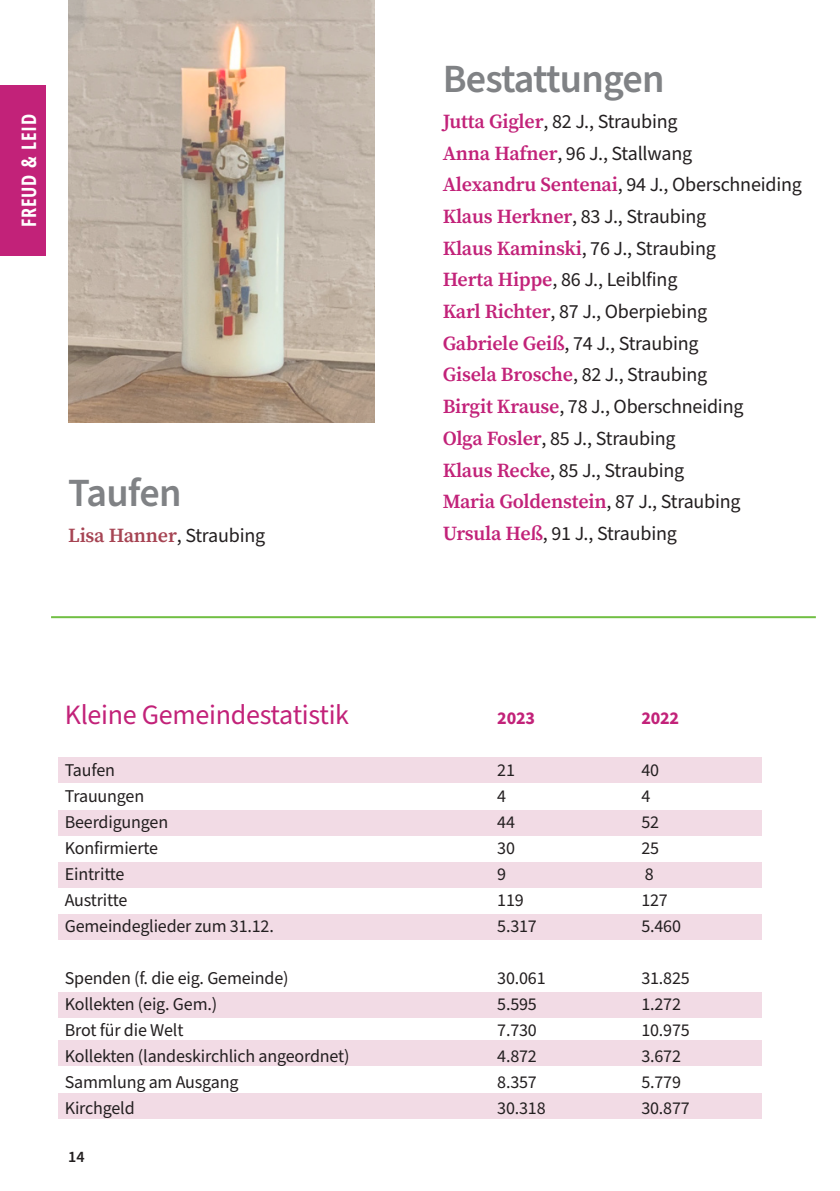
<style>
.page{position:relative;width:840px;height:1191px;background:#fff}
.page>*{position:absolute;margin:0;border:0;box-sizing:border-box;transform-origin:0 0}
.a_headline_14pt{font:600 40px "Source Sans Pro";letter-spacing:-.02em;color:#808285}
.a_fließtext_serif_10{font:28px "Source Sans Pro";letter-spacing:-.01em;color:#c22279}
.a_fließtext_sans_10p{font:20px "Source Sans Pro";letter-spacing:-.01em;color:#231f20}
.a_fließtext_sans_10p-2{font:600 20px "Source Serif Pro";letter-spacing:-.01em;color:#c22279}
.a_rubrik_10pt{font:700 condensed 20px "Open Sans";letter-spacing:.04em;color:#fff}
.a_fließtext_sans_10p-3{font:600 20px "Source Serif Pro";letter-spacing:-.01em;color:#a64453}
.a_fließtext_serif_10-2{font:18px "Source Sans Pro";letter-spacing:-.01em;color:#231f20}
.a_fließtext_serif_10-3{font:700 18px "Source Sans Pro";letter-spacing:-.01em;color:#c22279}
.t1{font:600 16px "Source Sans Pro";color:#231f20}
.s1{font-family:"Source Sans Pro";font-weight:400;color:#231f20}
.s2{font-family:"Source Serif Pro";font-weight:600;color:#c22279}
</style>
<div class="page">
<img style="left:68px;top:0;width:306px;height:422px">
<div style="left:0;top:85px;width:45px;height:170px;background:#c22279"></div>
<div style="left:58px;top:1093px;width:703px;height:25px;background:#f2dbe5"></div>
<div style="left:58px;top:1040px;width:703px;height:26px;background:#f2dbe5"></div>
<div style="left:58px;top:992px;width:703px;height:26px;background:#f2dbe5"></div>
<div style="left:58px;top:914px;width:703px;height:26px;background:#f2dbe5"></div>
<div style="left:58px;top:862px;width:703px;height:25px;background:#f2dbe5"></div>
<div style="left:58px;top:810px;width:703px;height:25px;background:#f2dbe5"></div>
<div style="left:58px;top:757px;width:703px;height:26px;background:#f2dbe5"></div>
<hr style="left:51px;top:616px;width:764px;height:2px;background:#71bf44">
<p class="a_rubrik_10pt" style="left:4px;top:215px;width:115px;rotate:-90deg">FREUD &amp; LEID</p>
<p class="a_rubrik_10pt" style="left:15px;top:227px;width:115px;rotate:-90deg">FREUD &amp; LEID</p>
<p class="a_headline_14pt" style="left:68px;top:466px;width:115px">Taufen</p>
<p class="a_fließtext_sans_10p-3" style="left:68px;top:522px;width:198px">Lisa Hanner<span class="s1">, Straubing</span></p>
<p class="a_headline_14pt" style="left:442px;top:52px;width:223px">Bestattungen</p>
<p class="a_fließtext_sans_10p" style="left:442px;top:108px;width:236px"><span class="s2">Jutta Gigler</span>, 82 J., Straubing</p>
<p class="a_fließtext_sans_10p" style="left:442px;top:140px;width:251px"><span class="s2">Anna Hafner</span>, 96 J., Stallwang</p>
<p class="a_fließtext_sans_10p" style="left:442px;top:171px;width:360px"><span class="s2">Alexandru Sentenai</span>, 94 J., Oberschneiding</p>
<p class="a_fließtext_sans_10p" style="left:442px;top:203px;width:265px"><span class="s2">Klaus Herkner</span>, 83 J., Straubing</p>
<p class="a_fließtext_sans_10p" style="left:442px;top:235px;width:274px"><span class="s2">Klaus Kaminski</span>, 76 J., Straubing</p>
<p class="a_fließtext_sans_10p" style="left:442px;top:266px;width:236px"><span class="s2">Herta Hippe</span>, 86 J., Leiblfing</p>
<p class="a_fließtext_sans_10p" style="left:442px;top:298px;width:266px"><span class="s2">Karl Richter</span>, 87 J., Oberpiebing</p>
<p class="a_fließtext_sans_10p" style="left:442px;top:330px;width:257px"><span class="s2">Gabriele Geiß</span>, 74 J., Straubing</p>
<p class="a_fließtext_sans_10p" style="left:442px;top:361px;width:266px"><span class="s2">Gisela Brosche</span>, 82 J., Straubing</p>
<p class="a_fließtext_sans_10p" style="left:442px;top:393px;width:302px"><span class="s2">Birgit Krause</span>, 78 J., Oberschneiding</p>
<p class="a_fließtext_sans_10p" style="left:442px;top:425px;width:234px"><span class="s2">Olga Fosler</span>, 85 J., Straubing</p>
<p class="a_fließtext_sans_10p" style="left:442px;top:456px;width:243px"><span class="s2">Klaus Recke</span>, 85 J., Straubing</p>
<p class="a_fließtext_sans_10p-2" style="left:442px;top:488px;width:299px">Maria Goldenstein<span class="s1">, 87 J., Straubing</span></p>
<p class="a_fließtext_sans_10p" style="left:442px;top:520px;width:236px"><span class="s2">Ursula Heß</span>, 91 J., Straubing</p>
<p class="a_fließtext_serif_10" style="left:65px;top:696px;width:286px">Kleine Gemeindestatistik</p>
<p class="a_fließtext_serif_10-3" style="left:497px;top:706px;width:39px">2023</p>
<p class="a_fließtext_serif_10-3" style="left:641px;top:706px;width:39px">2022</p>
<p class="a_fließtext_serif_10-2" style="left:65px;top:758px;width:52px">Taufen</p>
<p class="a_fließtext_serif_10-2" style="left:497px;top:758px;width:19px">21</p>
<p class="a_fließtext_serif_10-2" style="left:641px;top:758px;width:19px">40</p>
<p class="a_fließtext_serif_10-2" style="left:65px;top:784px;width:81px">Trauungen</p>
<p class="a_fließtext_serif_10-2" style="left:497px;top:784px;width:10px">4</p>
<p class="a_fließtext_serif_10-2" style="left:641px;top:784px;width:10px">4</p>
<p class="a_fließtext_serif_10-2" style="left:65px;top:810px;width:105px">Beerdigungen</p>
<p class="a_fließtext_serif_10-2" style="left:497px;top:810px;width:19px">44</p>
<p class="a_fließtext_serif_10-2" style="left:641px;top:810px;width:19px">52</p>
<p class="a_fließtext_serif_10-2" style="left:65px;top:836px;width:95px">Konfirmierte</p>
<p class="a_fließtext_serif_10-2" style="left:497px;top:836px;width:19px">30</p>
<p class="a_fließtext_serif_10-2" style="left:641px;top:836px;width:19px">25</p>
<p class="a_fließtext_serif_10-2" style="left:65px;top:862px;width:61px">Eintritte</p>
<p class="a_fließtext_serif_10-2" style="left:497px;top:862px;width:10px">9</p>
<p class="a_fließtext_serif_10-2" style="left:644px;top:862px;width:10px">8</p>
<p class="a_fließtext_serif_10-2" style="left:65px;top:888px;width:64px">Austritte</p>
<p class="a_fließtext_serif_10-2" style="left:497px;top:888px;width:28px">119</p>
<p class="a_fließtext_serif_10-2" style="left:641px;top:888px;width:28px">127</p>
<p class="a_fließtext_serif_10-2" style="left:65px;top:914px;width:210px">Gemeindeglieder zum 31.12.</p>
<p class="a_fließtext_serif_10-2" style="left:497px;top:914px;width:41px">5.317</p>
<p class="a_fließtext_serif_10-2" style="left:641px;top:914px;width:41px">5.460</p>
<p class="a_fließtext_serif_10-2" style="left:65px;top:966px;width:225px">Spenden (f. die eig. Gemeinde)</p>
<p class="a_fließtext_serif_10-2" style="left:497px;top:966px;width:50px">30.061</p>
<p class="a_fließtext_serif_10-2" style="left:641px;top:966px;width:50px">31.825</p>
<p class="a_fließtext_serif_10-2" style="left:65px;top:992px;width:154px">Kollekten (eig. Gem.)</p>
<p class="a_fließtext_serif_10-2" style="left:497px;top:992px;width:41px">5.595</p>
<p class="a_fließtext_serif_10-2" style="left:641px;top:992px;width:41px">1.272</p>
<p class="a_fließtext_serif_10-2" style="left:65px;top:1018px;width:120px">Brot für die Welt</p>
<p class="a_fließtext_serif_10-2" style="left:497px;top:1018px;width:41px">7.730</p>
<p class="a_fließtext_serif_10-2" style="left:641px;top:1018px;width:50px">10.975</p>
<p class="a_fließtext_serif_10-2" style="left:65px;top:1044px;width:286px">Kollekten (landeskirchlich angeordnet)</p>
<p class="a_fließtext_serif_10-2" style="left:497px;top:1044px;width:41px">4.872</p>
<p class="a_fließtext_serif_10-2" style="left:641px;top:1044px;width:41px">3.672</p>
<p class="a_fließtext_serif_10-2" style="left:65px;top:1070px;width:175px">Sammlung am Ausgang</p>
<p class="a_fließtext_serif_10-2" style="left:497px;top:1070px;width:41px">8.357</p>
<p class="a_fließtext_serif_10-2" style="left:641px;top:1070px;width:41px">5.779</p>
<p class="a_fließtext_serif_10-2" style="left:65px;top:1096px;width:71px">Kirchgeld</p>
<p class="a_fließtext_serif_10-2" style="left:497px;top:1096px;width:50px">30.318</p>
<p class="a_fließtext_serif_10-2" style="left:641px;top:1096px;width:50px">30.877</p>
<p class="t1" style="left:68px;top:1146px;width:18px">14</p>
</div>
